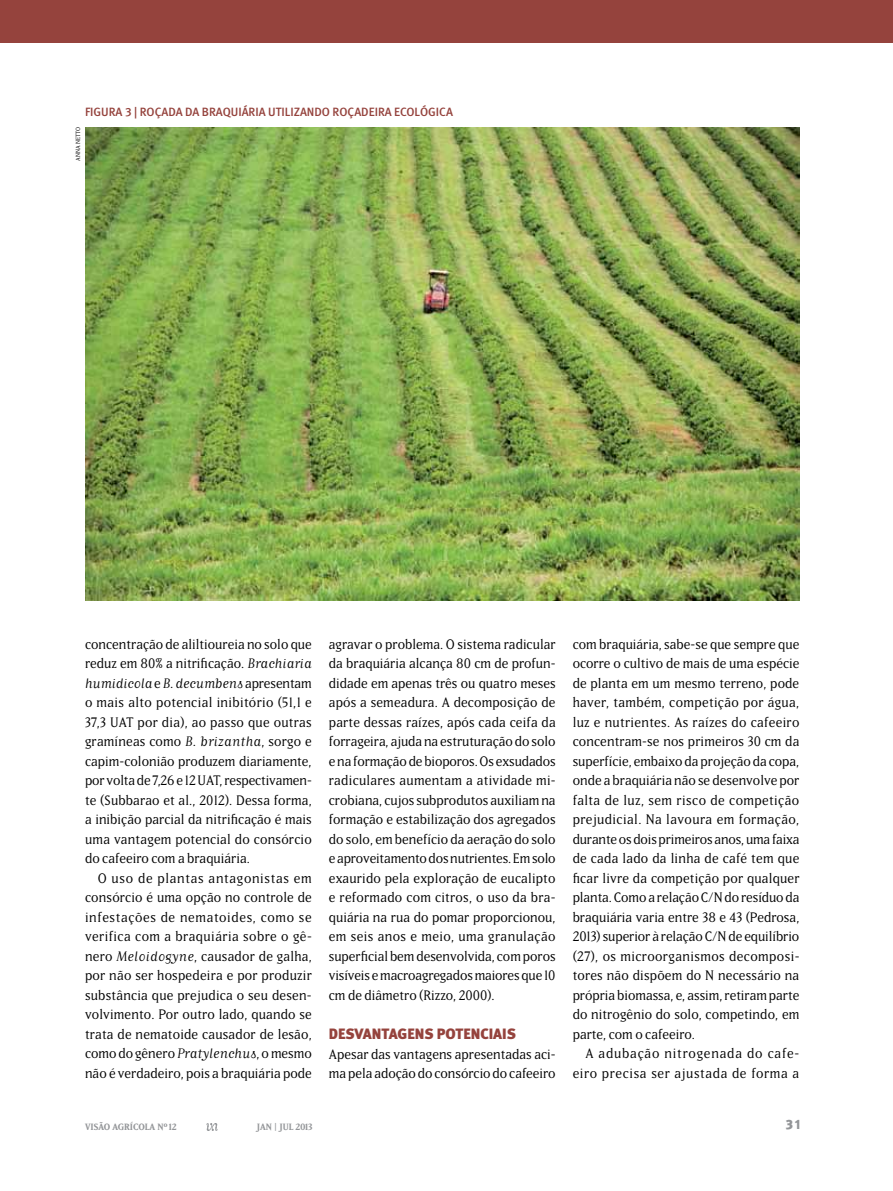
<style>
.page{position:relative;width:893px;height:1191px;background:#fff}
.page>*{position:absolute;margin:0;border:0;box-sizing:border-box;transform-origin:0 0}
.t1{font:15px "Meta Black LF";color:#95433d}
.t2{font:13.5px/19.5px "Matrix Book Lining";color:#000;text-align:justify}
.t3{font:13.5px/19.5px "Matrix Book Lining";letter-spacing:.045em;color:#000;text-align:right}
.t4{font:13.5px "Meta Black Caps Expert";color:#939598}
.t5{font:12px "Meta Medium LF";color:#95433d}
.t6{font:700 9px "Matrix Book Lining";color:#939598}
.t7{font:6px "Matrix Book Lining";color:#000}
.s1{font-style:italic}
</style>
<div class="page">
<svg style="left:206px;top:1123px;width:11px;height:7px"></svg>
<div style="left:0;top:0;width:893px;height:43px;background:#95433d"></div>
<img style="left:86px;top:128px;width:713px;height:473px">
<p class="t5" style="left:85px;top:105px;width:369px">FIGURA 3 | ROÇADA DA BRAQUIÁRIA UTILIZANDO ROÇADEIRA ECOLÓGICA</p>
<p class="t7" style="left:75px;top:161px;width:35px;rotate:-90deg">Anna Netto</p>
<p class="t2" style="left:85px;top:634px;width:228px">concentração de aliltioureia no solo que reduz em 80% a nitrificação. <span class="s1">Brachiaria humidicola</span> e <span class="s1">B. decumbens</span> apresentam o mais alto potencial inibitório (51,1 e 37,3 UAT por dia), ao passo que outras gramíneas como <span class="s1">B. brizantha</span>, sorgo e capim-colonião produzem diariamente, por volta de 7,26 e 12 UAT, respectivamen&shy;te (Subbarao et al., 2012). Dessa forma, a inibição parcial da nitrificação é mais uma vantagem potencial do consórcio do cafeeiro com a braquiária.</p>
<p class="t2" style="left:85px;top:868px;width:228px;text-indent:13px">O uso de plantas antagonistas em consórcio é uma opção no controle de infestações de nematoides, como se verifica com a braquiária sobre o gê&shy;nero <span class="s1">Meloidogyne</span>, causador de galha, por não ser hospedeira e por produzir substância que prejudica o seu desen&shy;volvimento. Por outro lado, quando se trata de nematoide causador de lesão, como do gênero <span class="s1">Pratylenchus</span>, o mesmo não é verdadeiro, pois a braquiária pode</p>
<p class="t2" style="left:329px;top:634px;width:228px">agravar o problema. O sistema radicular da braquiária alcança 80 cm de profun&shy;didade em apenas três ou quatro meses após a semeadura. A decomposição de parte dessas raízes, após cada ceifa da forrageira, ajuda na estruturação do solo e na formação de bioporos. Os exsudados radiculares aumentam a atividade mi&shy;crobiana, cujos subprodutos auxiliam na formação e estabilização dos agregados do solo, em benefício da aeração do solo e aproveitamento dos nutrientes. Em solo exaurido pela exploração de eucalipto e reformado com citros, o uso da bra&shy;quiária na rua do pomar proporcionou, em seis anos e meio, uma granulação superficial bem desenvolvida, com poros visíveis e macroagregados maiores que 10 cm de diâmetro (Rizzo, 2000).</p>
<p class="t1" style="left:329px;top:1024px;width:189px">DESVANTAGENS POTENCIAIS</p>
<p class="t2" style="left:329px;top:1044px;width:228px">Apesar das vantagens apresentadas aci&shy;ma pela adoção do consórcio do cafeeiro</p>
<p class="t2" style="left:573px;top:634px;width:228px">com braquiária, sabe-se que sempre que ocorre o cultivo de mais de uma espécie de planta em um mesmo terreno, pode haver, também, competição por água, luz e nutrientes. As raízes do cafeeiro concentram-se nos primeiros 30 cm da superfície, embaixo da projeção da copa, onde a braquiária não se desenvolve por falta de luz, sem risco de competição prejudicial. Na lavoura em formação, durante os dois primeiros anos, uma faixa de cada lado da linha de café tem que ficar livre da competição por qualquer planta. Como a relação C/N do resíduo da braquiária varia entre 38 e 43 (Pedrosa, 2013) superior à relação C/N de equilíbrio (27), os microorganismos decomposi&shy;tores não dispõem do N necessário na própria biomassa, e, assim, retiram parte do nitrogênio do solo, competindo, em parte, com o cafeeiro.</p>
<p class="t3" style="left:573px;top:1043px;width:228px">A adubação nitrogenada do cafe&shy;eiro precisa ser ajustada de forma a</p>
<p class="t6" style="left:85px;top:1121px;width:93px">VISÃO AGRÍCOLA Nº12</p>
<p class="t6" style="left:257px;top:1121px;width:57px">JAN | JUL 2013</p>
<p class="t4" style="left:786px;top:1116px;width:16px">31</p>
</div>
